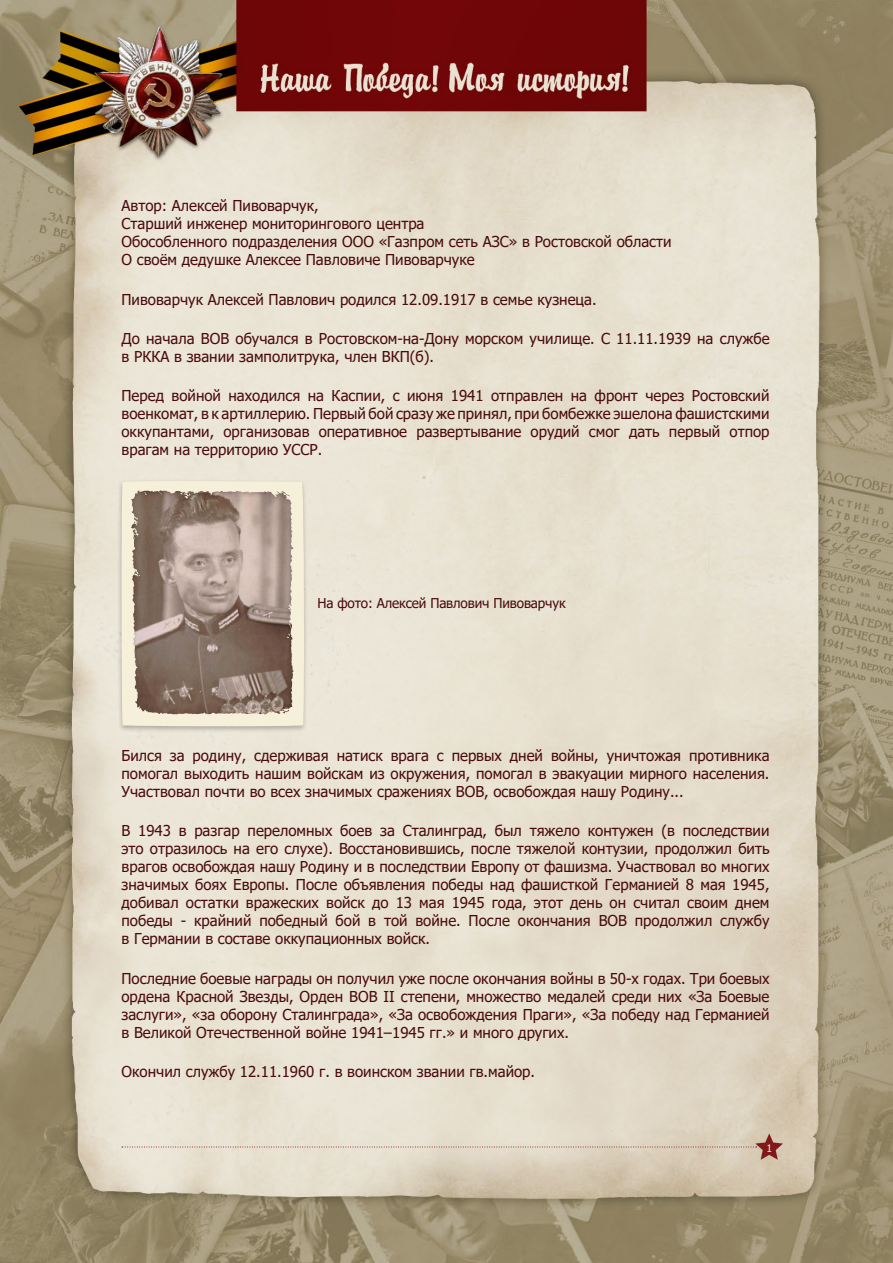
<style>
.page{position:relative;width:893px;height:1263px;background:#fff}
.page>*{position:absolute;margin:0;border:0;box-sizing:border-box;transform-origin:0 0}
.t1{font:15px/18px "Tahoma";color:#4a0b0e;text-align:justify}
.t2{font:13.5px "Tahoma";letter-spacing:-.01em;color:#4a0b0e}
.t3{font:10.5px "Tahoma";color:#edead3}
</style>
<div class="page">
<img style="left:0;top:0;width:893px;height:1263px">
<svg style="left:122px;top:1133px;width:661px;height:27px"></svg>
<div style="left:116px;top:479px;width:192px;height:254px;background:#000;opacity:.24"></div>
<svg style="left:121px;top:480px;width:184px;height:247px"></svg>
<p class="t1" style="left:122px;top:198px;width:552px;text-align:left">Автор: Алексей Пивоварчук,<br>Старший инженер мониторингового центра<br>Обособленного подразделения ООО «Газпром сеть АЗС» в Ростовской области О своём дедушке Алексее Павловиче Пивоварчуке</p>
<p class="t1" style="left:122px;top:291px;width:477px">Пивоварчук Алексей Павлович родился 12.09.1917 в семье кузнеца.</p>
<p class="t1" style="left:122px;top:330px;width:649px">До начала ВОВ обучался в Ростовском-на-Дону морском училище. С 11.11.1939 на службе в РККА в звании замполитрука, член ВКП(б).</p>
<p class="t1" style="left:122px;top:387px;width:650px">Перед войной находился на Каспии, с июня 1941 отправлен на фронт через Ростовский военкомат, в к артиллерию. Первый бой сразу же принял, при бомбежке эшелона фашистскими оккупантами, организовав оперативное развертывание орудий смог дать первый отпор врагам на территорию УССР.</p>
<p class="t2" style="left:317px;top:594px;width:250px">На фото: Алексей Павлович Пивоварчук</p>
<p class="t1" style="left:122px;top:748px;width:649px">Бился за родину, сдерживая натиск врага с первых дней войны, уничтожая противника помогал выходить нашим войскам из окружения, помогал в эвакуации мирного населения.<br>Участвовал почти во всех значимых сражениях ВОВ, освобождая нашу Родину...</p>
<p class="t1" style="left:122px;top:823px;width:650px">В 1943 в разгар переломных боев за Сталинград, был тяжело контужен (в последствии это отразилось на его слухе). Восстановившись, после тяжелой контузии, продолжил бить врагов освобождая нашу Родину и в последствии Европу от фашизма. Участвовал во многих значимых боях Европы. После объявления победы над фашисткой Германией 8 мая 1945, добивал остатки вражеских войск до 13 мая 1945 года, этот день он считал своим днем победы - крайний победный бой в той войне. После окончания ВОВ продолжил службу в Германии в составе оккупационных войск.</p>
<p class="t1" style="left:122px;top:970px;width:649px">Последние боевые награды он получил уже после окончания войны в 50-х годах. Три боевых ордена Красной Звезды, Орден ВОВ II степени, множество медалей среди них «За Боевые заслуги», «за оборону Сталинграда», «За освобождения Праги», «За победу над Германией в Великой Отечественной войне 1941–1945 гг.» и много других.</p>
<p class="t1" style="left:122px;top:1063px;width:415px">Окончил службу 12.11.1960 г. в воинском звании гв.майор.</p>
<p class="t3" style="left:766px;top:1141px;width:7px">1</p>
</div>
